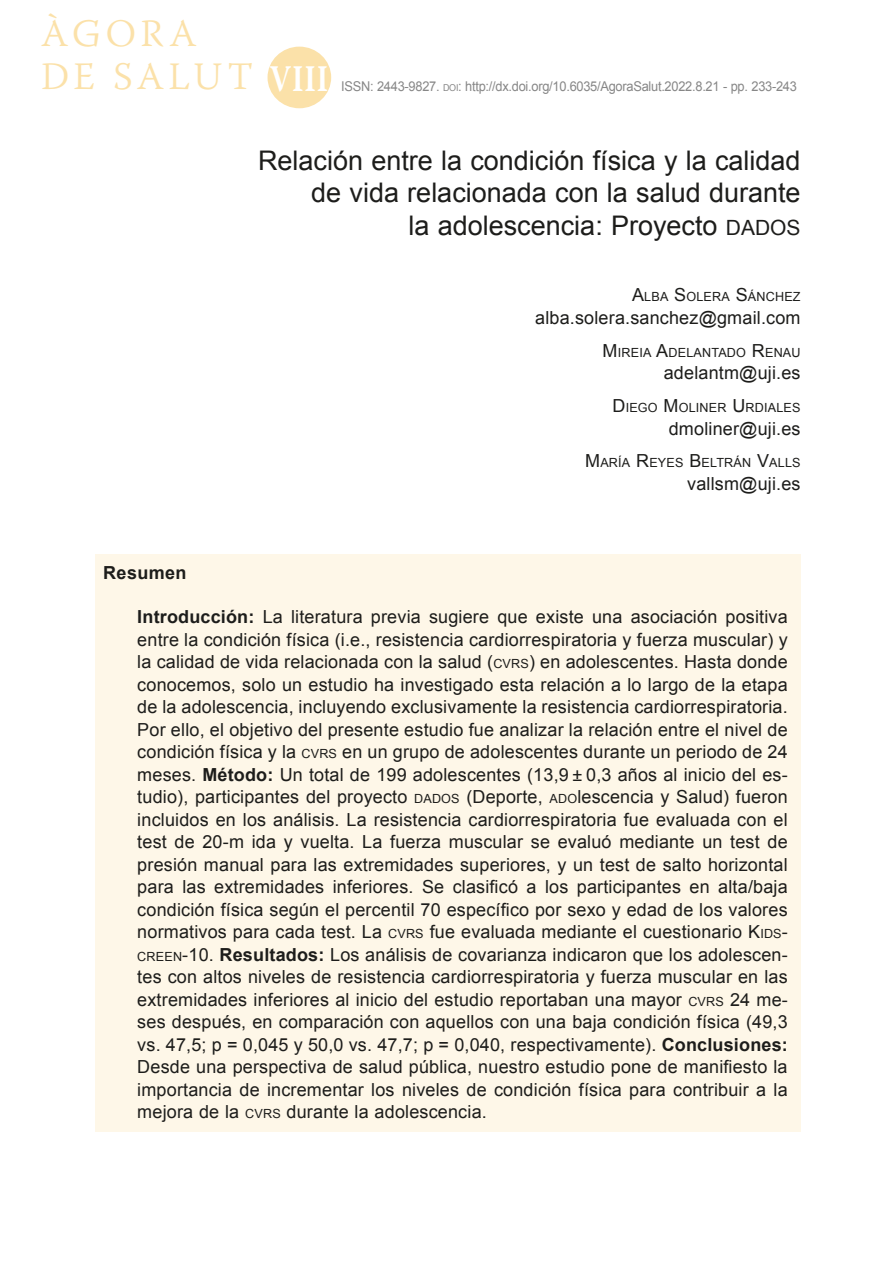
<style>
.page{position:relative;width:894px;height:1266px;background:#fff}
.page>*{position:absolute;margin:0;border:0;box-sizing:border-box;transform-origin:0 0}
.t1{font:300 38.7px/42.6px "Warnock Pro";letter-spacing:.11em;color:#fbe1a9}
.t2{font:27px/32.4px "Arial";color:#1d1d1b;text-align:right}
.t3{font:18px/22.5px "Arial";letter-spacing:.01em;color:#1d1d1b;text-align:justify}
.t4{font:700 18px "Arial";color:#1d1d1b}
.t5{font:13.5px "Arial";letter-spacing:-.02em;color:#878787;scale:.95 1}
.t6{font:12.6px "Arial";letter-spacing:.015em;color:#1d1d1b}
.s1{font-weight:700;font-size:37.5px;color:#fff}
.s2{font-style:inherit}
.s3{font-size:9.45px}
.s4{font-size:21px}
.s5{font-size:18px}
.s6{font-weight:700}
.s7{font-size:12.6px}
</style>
<div class="page">
<div style="left:268px;top:47px;width:63px;height:61px;background:#fbe1a9;border-radius:50%"></div>
<div style="left:95px;top:554px;width:706px;height:577px;background:#fef7e8"></div>
<h1 class="t1" style="left:41px;top:12px;width:289px">ÀGORA<br>DE SALUT <span class="s1">VIII</span></h1>
<p class="t5" style="left:341px;top:78px;width:481px">ISSN: 2443-9827<span class="s2">.</span> <span class="s3">DOI</span><span class="s2">:</span> http://dx.doi.org/10.6035/AgoraSalut.2022.8.21 - pp. 233-243</p>
<h2 class="t2" style="left:258px;top:144px;width:544px">Relación entre la condición física y la calidad de vida relacionada con la salud durante<br>la adolescencia: Proyecto <span class="s4">DADOS</span></h2>
<p class="t6" style="left:632px;top:288px;width:170px"><span class="s5">A</span>LBA <span class="s5">S</span>OLERA <span class="s5">S</span>ÁNCH EZ</p>
<p class="t3" style="left:535px;top:306px;width:267px">alba.solera.sanchez@gmail.com</p>
<p class="t6" style="left:603px;top:344px;width:199px"><span class="s5">M</span> IREIA <span class="s5">A</span>DELANTADO <span class="s5">R</span>ENAU</p>
<p class="t3" style="left:664px;top:362px;width:138px">adelantm@uji.es</p>
<p class="t6" style="left:613px;top:399px;width:190px"><span class="s5">D</span> IEGO <span class="s5">M</span>OLINER <span class="s5">U</span> RDIALES</p>
<p class="t3" style="left:669px;top:417px;width:133px">dmoliner@uji.es</p>
<p class="t6" style="left:585px;top:454px;width:217px"><span class="s5">M</span>ARÍA <span class="s5">R</span>EYES <span class="s5">B</span> ELTRÁN <span class="s5">V</span>ALLS</p>
<p class="t3" style="left:687px;top:472px;width:115px">vallsm@uji.es</p>
<p class="t4" style="left:103px;top:561px;width:85px">Resumen</p>
<p class="t3" style="left:137px;top:605px;width:652px"><span class="s6">Introducción:</span> La literatura previa sugiere que existe una asociación positiva entre la condición física (i.e., resistencia cardiorrespiratoria y fuerza muscular) y la calidad de vida relacionada con la salud (<span class="s7">CVRS</span>) en adolescentes. Hasta donde conocemos, solo un estudio ha investigado esta relación a lo largo de la etapa de la adolescencia, incluyendo exclusivamente la resistencia cardiorrespiratoria.<br>Por ello, el objetivo del presente estudio fue analizar la relación entre el nivel de condición física y la <span class="s7">CVRS</span> en un grupo de adolescentes durante un periodo de 24 meses. <span class="s6">Método:</span> Un total de 199 adolescentes (13,9 ± 0,3 años al inicio del es&shy;tudio), participantes del proyecto <span class="s7">DADOS</span> (Deporte, <span class="s7">ADO</span>lescencia y Salud) fueron incluidos en los análisis. La resistencia cardiorrespiratoria fue evaluada con el test de 20-m ida y vuelta. La fuerza muscular se evaluó mediante un test de presión manual para las extremidades superiores, y un test de salto horizontal para las extremidades inferiores. Se clasificó a los participantes en alta/baja condición física según el percentil 70 específico por sexo y edad de los valores normativos para cada test. La <span class="s7">CVRS</span> fue evaluada mediante el cuestionario <span class="s2">K</span><span class="s7">IDS</span><span class="s2">-</span><span class="s7">CREEN</span>-10. <span class="s6">Resultados:</span> Los análisis de covarianza indicaron que los adolescen&shy;tes con altos niveles de resistencia cardiorrespiratoria y fuerza muscular en las extremidades inferiores al inicio del estudio reportaban una mayor <span class="s7">CVRS</span> 24 me&shy;ses después, en comparación con aquellos con una baja condición física (49,3 vs. 47,5; p = 0,045 y 50,0 vs. 47,7; p = 0,040, respectivamente). <span class="s6">Conclusiones:<br></span>Desde una perspectiva de salud pública, nuestro estudio pone de manifiesto la importancia de incrementar los niveles de condición física para contribuir a la mejora de la <span class="s7">CVRS</span> durante la adolescencia.</p>
</div>
